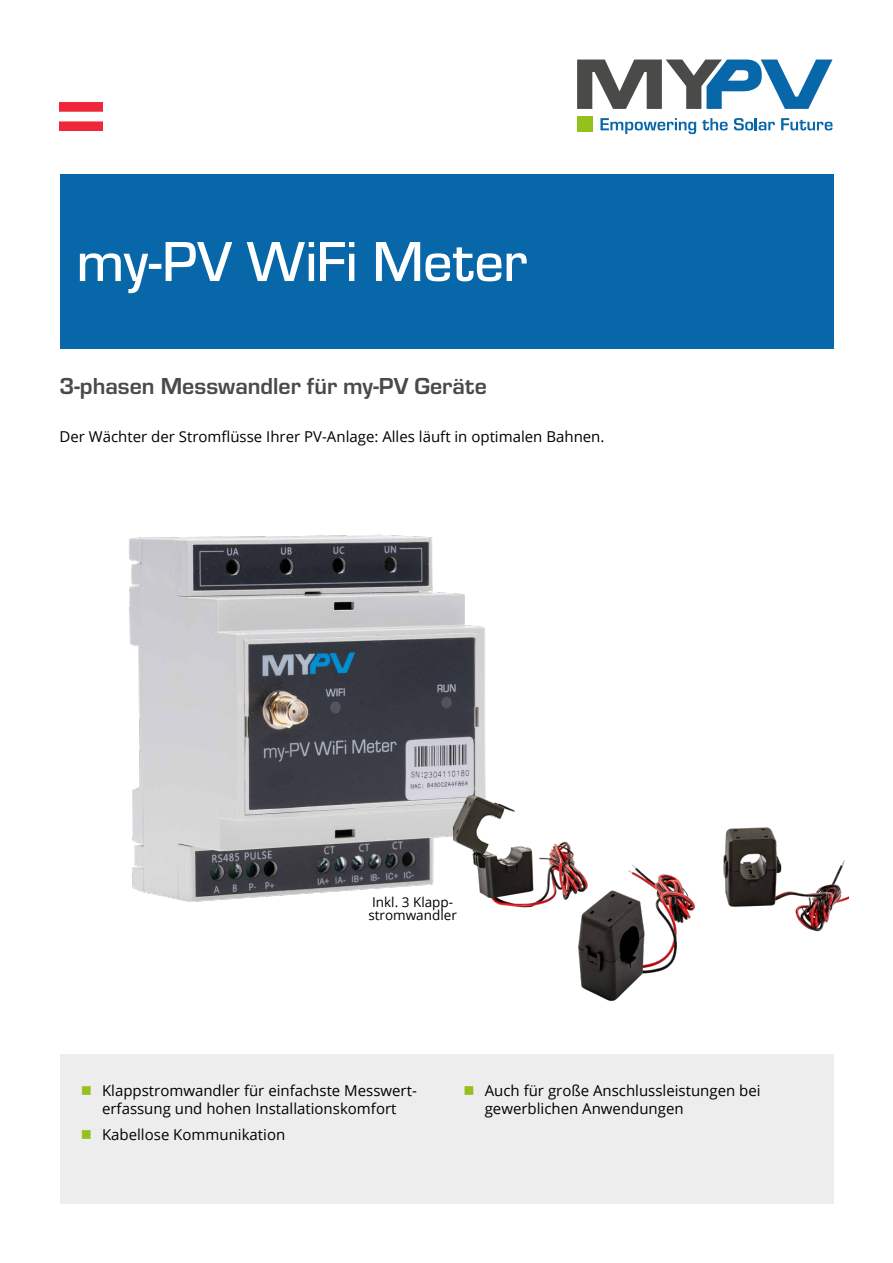
<style>
.page{position:relative;width:893px;height:1263px;background:#fff}
.page>*{position:absolute;margin:0;border:0;box-sizing:border-box;transform-origin:0 0}
.t1{font:500 58.5px "Eurostile";letter-spacing:-.005em;color:#fff}
.t2{font:700 24px "Eurostile";color:#4a4a49}
.t3{font:15px/18px "Open Sans";color:#000}
.t4{font:13.5px/13.5px "Open Sans";color:#000}
</style>
<div class="page">
<div style="left:60px;top:1053px;width:773px;height:150px;background:#ededed"></div>
<div style="left:60px;top:174px;width:773px;height:175px;background:#0867a9"></div>
<svg style="left:600px;top:118px;width:96px;height:16px"></svg>
<svg style="left:702px;top:118px;width:26px;height:12px"></svg>
<svg style="left:734px;top:118px;width:41px;height:12px"></svg>
<svg style="left:781px;top:118px;width:51px;height:12px"></svg>
<div style="left:577px;top:117px;width:15px;height:15px;background:#95c11f"></div>
<svg style="left:577px;top:60px;width:255px;height:49px"></svg>
<img style="left:128px;top:534px;width:721px;height:368px">
<img style="left:454px;top:774px;width:394px;height:227px">
<img style="left:60px;top:103px;width:42px;height:28px">
<h1 class="t1" style="left:77px;top:222px;width:452px">my-PV WiFi Meter</h1>
<h2 class="t2" style="left:60px;top:369px;width:429px">3-phasen Messwandler für my-PV Geräte</h2>
<p class="t3" style="left:60px;top:428px;width:546px">Der Wächter der Stromflüsse Ihrer PV-Anlage: Alles läuft in optimalen Bahnen.</p>
<p class="t4" style="left:368px;top:894px;width:90px">Inkl. 3 Klapp&shy;stromwandler</p>
<p class="t3" style="left:102px;top:1081px;width:315px">Klappstromwandler für einfachste Messwert&shy;erfassung und hohen Installationskomfort</p>
<p class="t3" style="left:102px;top:1125px;width:185px">Kabellose Kommunikation</p>
<p class="t3" style="left:485px;top:1081px;width:277px">Auch für große Anschlussleistungen bei gewerblichen Anwendungen</p>
</div>
